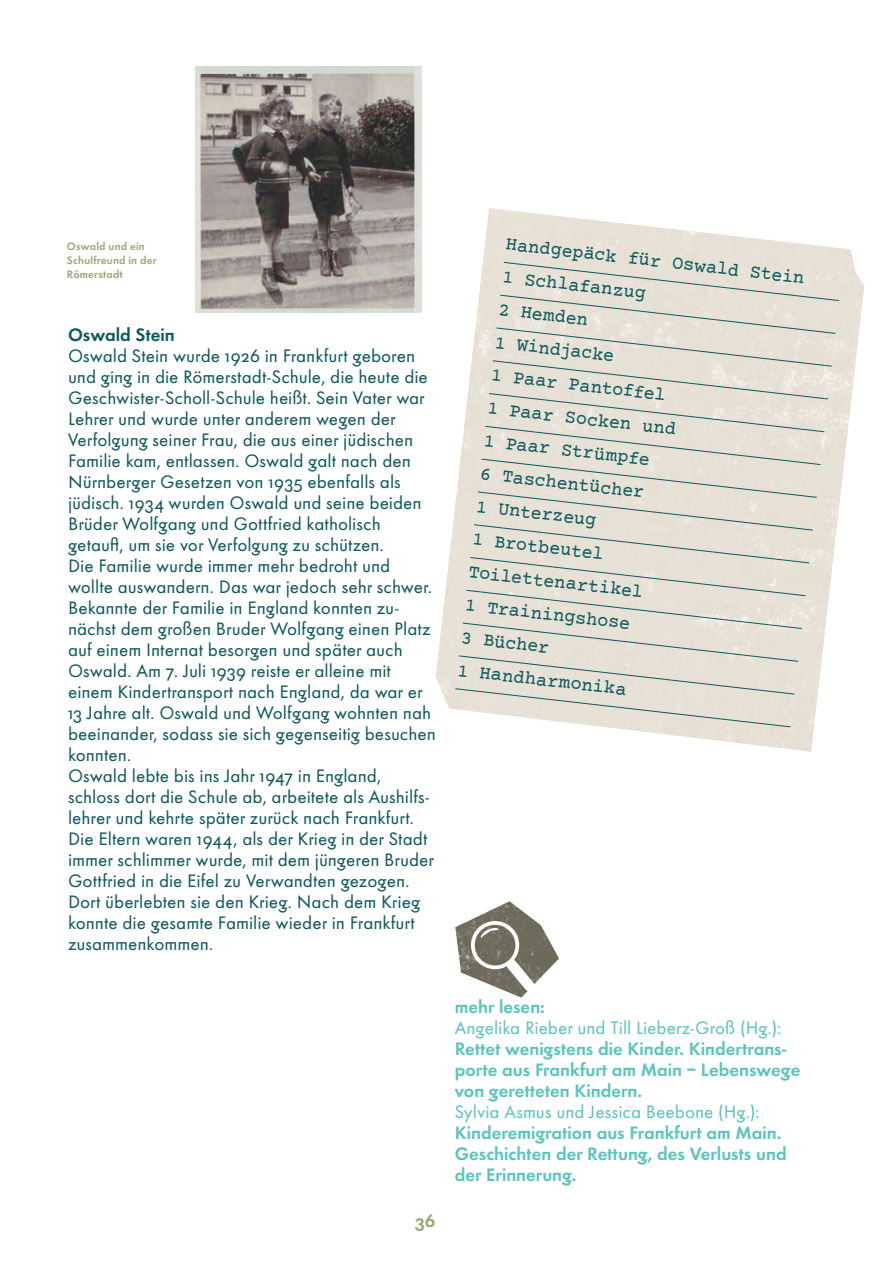
<style>
.page{position:relative;width:893px;height:1263px;background:#fff}
.page>*{position:absolute;margin:0;border:0;box-sizing:border-box;transform-origin:0 0}
.t1{font:18.75px/21px "Futura HMF Book Os F";color:#0f595e}
.t2{font:18.75px/21px "Futura HMF Demi Bold Os F";color:#5ac4bd}
.t3{font:18.75px/33px "Courier Prime";color:#0f595e}
.t4{font:18.75px "Futura HMF Book Os F";color:#5ac4bd}
.t5{font:18.75px "Futura HMF Demi Bold Os F";color:#0f595e}
.t6{font:18.75px "Futura HMF Demi Bold Os F";color:#9aa979}
.t7{font:11.25px/14.2px "Futura HMF Demi Bold Os F";letter-spacing:.02em;color:#9aa979}
</style>
<div class="page">
<img style="left:436px;top:208px;width:428px;height:544px">
<svg style="left:454px;top:261px;width:386px;height:467px;background:#e2dfd5"></svg>
<img style="left:196px;top:66px;width:225px;height:246px">
<svg style="left:455px;top:901px;width:104px;height:97px"></svg>
<p class="t7" style="left:67px;top:238px;width:91px">Oswald und ein<br>Schulfreund in der<br>Römerstadt</p>
<p class="t5" style="left:68px;top:322px;width:108px">Oswald Stein</p>
<p class="t1" style="left:68px;top:345px;width:369px">Oswald Stein wurde 1926 in Frankfurt geboren und ging in die Römerstadt-Schule, die heute die Geschwister-Scholl-Schule heißt. Sein Vater war Lehrer und wurde unter anderem wegen der Verfolgung seiner Frau, die aus einer jüdischen Familie kam, entlassen. Oswald galt nach den Nürnberger Gesetzen von 1935 ebenfalls als jüdisch. 1934 wurden Oswald und seine beiden Brüder Wolfgang und Gottfried katholisch getauft, um sie vor Verfolgung zu schützen.<br>Die Familie wurde immer mehr bedroht und wollte auswandern. Das war jedoch sehr schwer.<br>Bekannte der Familie in England konnten zu&shy;nächst dem großen Bruder Wolfgang einen Platz auf einem Internat besorgen und später auch Oswald. Am 7. Juli 1939 reiste er alleine mit einem Kindertransport nach England, da war er 13 Jahre alt. Oswald und Wolfgang wohnten nah beeinander, sodass sie sich gegenseitig besuchen konnten.<br>Oswald lebte bis ins Jahr 1947 in England, schloss dort die Schule ab, arbeitete als Aushilfs&shy;lehrer und kehrte später zurück nach Frankfurt.<br>Die Eltern waren 1944, als der Krieg in der Stadt immer schlimmer wurde, mit dem jüngeren Bruder Gottfried in die Eifel zu Verwandten gezogen.<br>Dort überlebten sie den Krieg. Nach dem Krieg konnte die gesamte Familie wieder in Frankfurt zusammenkommen.</p>
<p class="t6" style="left:415px;top:1208px;width:22px">36</p>
<p class="t3" style="left:504px;top:229px;width:305px;rotate:6deg">Handgepäck für Oswald Stein<br>1 Schlafanzug<br>2 Hemden<br>1 Windjacke<br>1 Paar Pantoffel<br>1 Paar Socken und<br>1 Paar Strümpfe<br>6 Taschentücher<br>1 Unterzeug<br>1 Brotbeutel<br>Toilettenartikel<br>1 Trainingshose<br>3 Bücher<br>1 Handharmonika</p>
<p class="t2" style="left:455px;top:996px;width:92px">mehr lesen:</p>
<p class="t4" style="left:455px;top:1016px;width:328px">Angelika Rieber und Till Lieberz-Groß (Hg.):</p>
<p class="t2" style="left:455px;top:1038px;width:347px">Rettet wenigstens die Kinder. Kindertrans&shy;porte aus Frankfurt am Main – Lebenswege von geretteten Kindern.</p>
<p class="t4" style="left:455px;top:1100px;width:306px">Sylvia Asmus und Jessica Beebone (Hg.):</p>
<p class="t2" style="left:455px;top:1122px;width:333px">Kinderemigration aus Frankfurt am Main.<br>Geschichten der Rettung, des Verlusts und der Erinnerung.</p>
</div>
